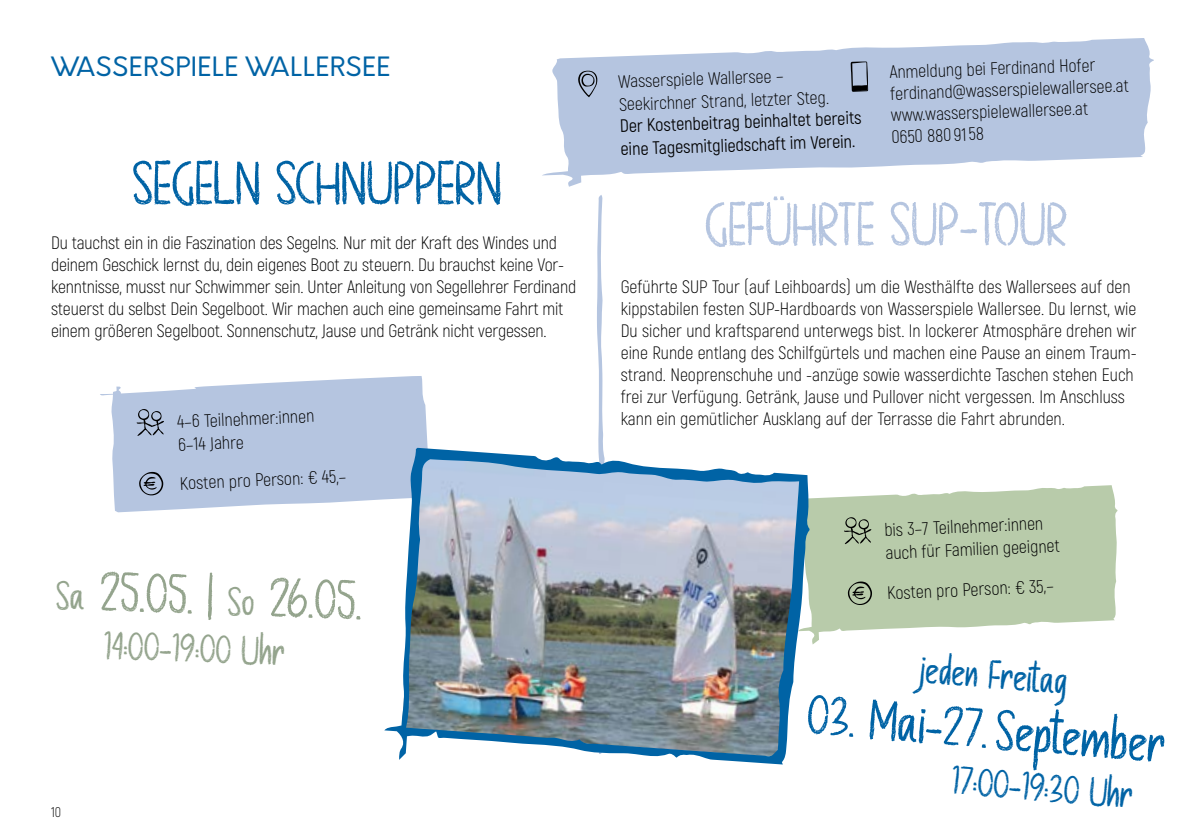
<style>
.page{position:relative;width:1191px;height:840px;background:#fff}
.page>*{position:absolute;margin:0;border:0;box-sizing:border-box;transform-origin:0 0}
.t1{font:60px "Chalk Board";color:#0063a5}
.t2{font:60px "Chalk Board";color:#b5c5e0}
.t3{font:56px "Chalk Board";color:#0063a5}
.t4{font:56px "Chalk Board";color:#94a48d}
.t5{font:40px "Chalk Board";color:#0063a5}
.t6{font:40px "Chalk Board";color:#94a48d}
.t7{font:26px "Orkney";letter-spacing:.01em;color:#0063a5}
.t8{font:300 18px/22px "Akrobat";color:#000}
.t9{font:18px/23px "Akrobat";color:#000}
.t10{font:300 14px "Akrobat";color:#000}
.s1{font-size:40px}
</style>
<div class="page">
<svg style="left:597px;top:195px;width:6px;height:252px"></svg>
<svg style="left:100px;top:376px;width:328px;height:136px;background:#bfcde4"></svg>
<svg style="left:137px;top:409px;width:27px;height:26px"></svg>
<svg style="left:139px;top:471px;width:24px;height:24px"></svg>
<svg style="left:809px;top:485px;width:308px;height:159px;fill:#b8cbaa"></svg>
<svg style="left:844px;top:517px;width:27px;height:27px"></svg>
<svg style="left:847px;top:581px;width:25px;height:24px"></svg>
<img style="left:384px;top:447px;width:425px;height:317px">
<svg style="left:542px;top:38px;width:612px;height:149px;fill:#b5c5e0"></svg>
<svg style="left:578px;top:71px;width:19px;height:26px"></svg>
<svg style="left:850px;top:61px;width:18px;height:31px"></svg>
<h3 class="t7" style="left:51px;top:50px;width:341px">WASSERSPIELE WALLERSEE</h3>
<h1 class="t1" style="left:133px;top:147px;width:371px">SEGELN SCHNUPPERN</h1>
<p class="t8" style="left:51px;top:231px;width:526px">Du tauchst ein in die Faszination des Segelns. Nur mit der Kraft des Windes und deinem Geschick lernst du, dein eigenes Boot zu steuern. Du brauchst keine Vor&shy;kenntnisse, musst nur Schwimmer sein. Unter Anleitung von Segellehrer Ferdinand steuerst du selbst Dein Segelboot. Wir machen auch eine gemeinsame Fahrt mit einem größeren Segelboot. Sonnenschutz, Jause und Getränk nicht vergessen.</p>
<p class="t8" style="left:176px;top:410px;width:139px;line-height:22.8px;rotate:-3deg">4–6 Teilnehmer:innen<br>6–14 Jahre</p>
<p class="t8" style="left:179px;top:473px;width:168px;rotate:-3deg">Kosten pro Person: € 45,–</p>
<h2 class="t4" style="left:58px;top:556px;width:308px;rotate:2deg"><span class="s1">Sa</span> 25.05. | <span class="s1">So</span> 26.05.</h2>
<h3 class="t6" style="left:105px;top:621px;width:183px;rotate:2deg">14:00-19:00 Uhr</h3>
<p class="t10" style="left:51px;top:803px;width:12px">10</p>
<p class="t8" style="left:618px;top:70px;width:211px;line-height:23px;rotate:-2deg">Wasserspiele Wallersee –<br>Seekirchner Strand, letzter Steg.</p>
<p class="t9" style="left:619px;top:114px;width:243px;rotate:-2deg">Der Kostenbeitrag beinhaltet bereits eine Tagesmitgliedschaft im Verein.</p>
<p class="t8" style="left:889px;top:61px;width:240px;rotate:-2deg">Anmeldung bei Ferdinand Hofer ferdinand@wasserspielewallersee.at www.wasserspielewallersee.at<br>0650 880 91 58</p>
<h1 class="t2" style="left:705px;top:188px;width:364px">GEFÜHRTE SUP-TOUR</h1>
<p class="t8" style="left:621px;top:275px;width:517px">Geführte SUP Tour (auf Leihboards) um die Westhälfte des Wallersees auf den kippstabilen festen SUP-Hardboards von Wasserspiele Wallersee. Du lernst, wie Du sicher und kraftsparend unterwegs bist. In lockerer Atmosphäre drehen wir eine Runde entlang des Schilfgürtels und machen eine Pause an einem Traum&shy;strand. Neoprenschuhe und -anzüge sowie wasserdichte Taschen stehen Euch frei zur Verfügung. Getränk, Jause und Pullover nicht vergessen. Im Anschluss kann ein gemütlicher Ausklang auf der Terrasse die Fahrt abrunden.</p>
<p class="t8" style="left:883px;top:518px;width:176px;line-height:23.2px;rotate:-3deg">bis 3–7 Teilnehmer:innen auch für Familien geeignet</p>
<p class="t8" style="left:886px;top:582px;width:168px;rotate:-3deg">Kosten pro Person: € 35,–</p>
<h3 class="t5" style="left:923px;top:644px;width:148px;rotate:5deg">jeden Freitag</h3>
<h2 class="t3" style="left:811px;top:680px;width:361px;rotate:5deg">03. Mai-27.September</h2>
<h3 class="t5" style="left:954px;top:755px;width:184px;rotate:5deg">17:00-19:30 Uhr</h3>
</div>
